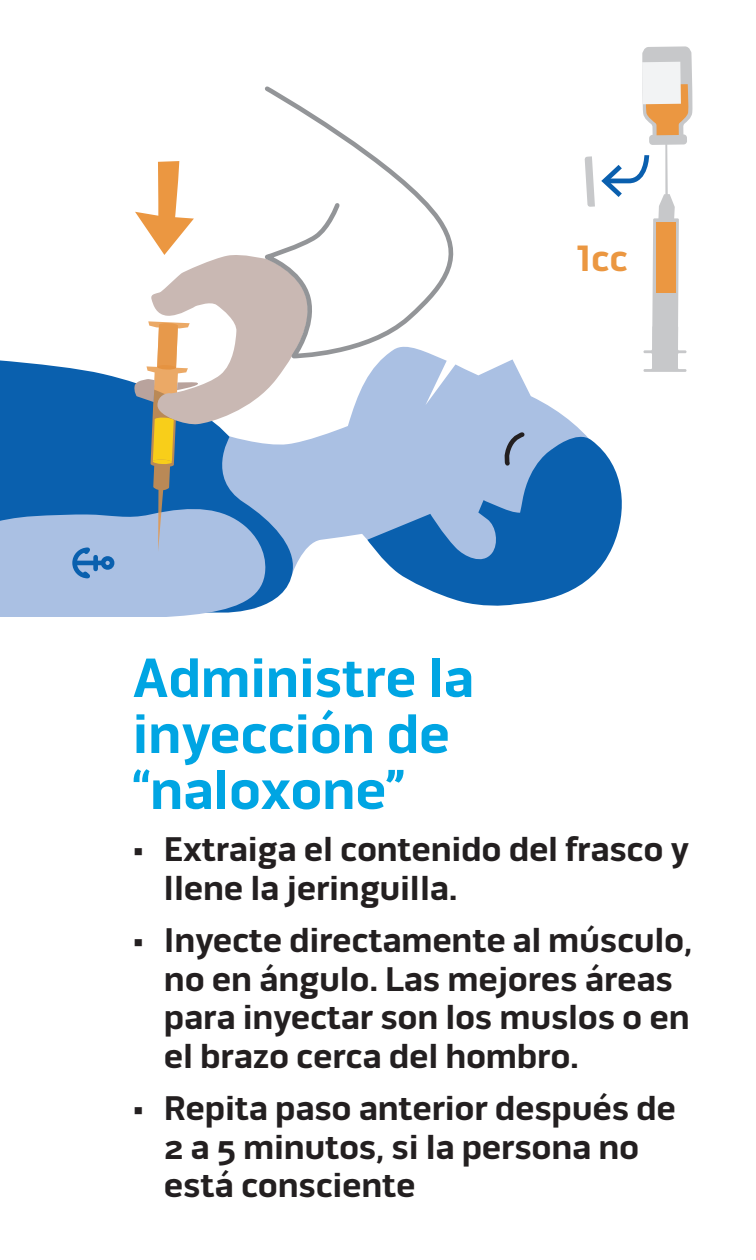
<style>
.page{position:relative;width:756px;height:1260px;background:#fff}
.page>*{position:absolute;margin:0;border:0;box-sizing:border-box;transform-origin:0 0}
.h2_spanish{font:700 56px/56px "Pill Gothic 600 mg";letter-spacing:-.01em;color:#00a5e3}
.t1{font:700 37.45px "Pill Gothic 600 mg";color:#eb9741}
.t2{font:700 35px/38.5px "Pill Gothic 600 mg";letter-spacing:-.01em;color:#231f20}
</style>
<div class="page">
<svg style="left:315px;top:359px;width:264px;height:183px;fill:#aac0e3"></svg>
<svg style="left:367px;top:429px;width:255px;height:177px;background:#6799cc"></svg>
<svg style="left:265px;top:86px;width:198px;height:275px"></svg>
<svg style="left:0;top:161px;width:315px;height:456px"></svg>
<div style="left:153px;top:459px;width:19px;height:5px;background:#f8ce1a;border-radius:50%"></div>
<svg style="left:584px;top:46px;width:109px;height:326px"></svg>
<div style="left:656px;top:222px;width:20px;height:71px;background:#eb9741"></div>
<div style="left:642px;top:62px;width:39px;height:42px;background:#f2f3f4"></div>
<p class="t1" style="left:576px;top:236px;width:53px">1cc</p>
<p class="h2_spanish" style="left:132px;top:651px;width:343px">Administre la inyección de “naloxone”</p>
<p class="t2" style="left:164px;top:831px;width:527px;text-indent:-32px">• Extraiga el contenido del frasco y llene la jeringuilla.</p>
<p class="t2" style="left:164px;top:922px;width:530px;text-indent:-32px">• Inyecte directamente al músculo, no en ángulo. Las mejores áreas para inyectar son los muslos o en el brazo cerca del hombro.</p>
<p class="t2" style="left:164px;top:1090px;width:514px;text-indent:-32px">• Repita paso anterior después de<br>2 a 5 minutos, si la persona no está consciente</p>
</div>
